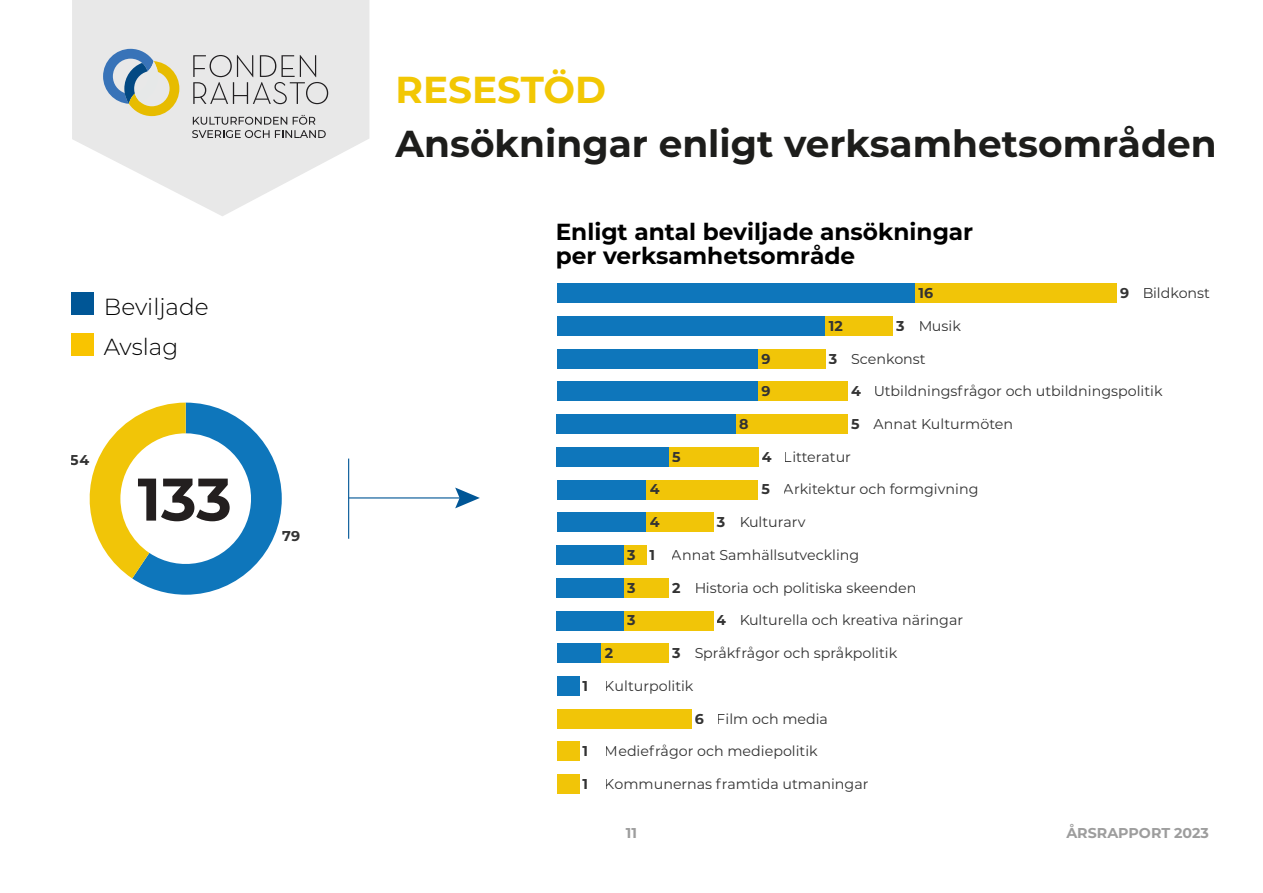
<style>
.page{position:relative;width:1263px;height:893px;background:#fff}
.page>*{position:absolute;margin:0;border:0;box-sizing:border-box;transform-origin:0 0}
.t1{font:700 60px "Montserrat";color:#231f1f}
.Mid_title_25{font:700 37.5px "Montserrat";color:#1d1d1b}
.Mid_title_25-2{font:700 37.5px "Montserrat";color:#f2c704}
.t2{font:700 23.25px/24px "Montserrat";color:#000}
.t3{font:300 23.25px/40px "Montserrat";color:#000}
.t4{font:14.25px "Montserrat";color:#333}
.t5{font:700 14.25px "Montserrat";color:#333}
.t6{font:700 14.25px "Montserrat";color:#9d9d9d}
</style>
<div class="page">
<svg style="left:72px;top:0;width:297px;height:216px;fill:#e8e8e8"></svg>
<svg style="left:193px;top:55px;width:135px;height:49px"></svg>
<svg style="left:103px;top:49px;width:76px;height:67px"></svg>
<svg style="left:192px;top:115px;width:134px;height:23px"></svg>
<div style="left:71px;top:292px;width:23px;height:23px;background:#005696"></div>
<div style="left:71px;top:333px;width:23px;height:23px;background:#f9c400"></div>
<svg style="left:89px;top:403px;width:193px;height:192px"></svg>
<hr style="left:348px;top:459px;width:1px;height:80px;background:#005696">
<hr style="left:349px;top:497px;width:114px;height:1px;background:#005696">
<svg style="left:455px;top:488px;width:25px;height:20px"></svg>
<div style="left:557px;top:284px;width:358px;height:19px;background:#0e76bb"></div>
<div style="left:915px;top:284px;width:202px;height:19px;background:#f1c508"></div>
<div style="left:557px;top:316px;width:269px;height:20px;background:#0e76bb"></div>
<div style="left:826px;top:316px;width:67px;height:20px;background:#f1c508"></div>
<div style="left:557px;top:349px;width:201px;height:19px;background:#0e76bb"></div>
<div style="left:758px;top:349px;width:68px;height:19px;background:#f1c508"></div>
<div style="left:557px;top:382px;width:201px;height:19px;background:#0e76bb"></div>
<div style="left:758px;top:382px;width:90px;height:19px;background:#f1c508"></div>
<div style="left:557px;top:414px;width:179px;height:20px;background:#0e76bb"></div>
<div style="left:736px;top:414px;width:112px;height:20px;background:#f1c508"></div>
<div style="left:557px;top:447px;width:112px;height:19px;background:#0e76bb"></div>
<div style="left:669px;top:447px;width:89px;height:19px;background:#f1c508"></div>
<div style="left:557px;top:480px;width:89px;height:19px;background:#0e76bb"></div>
<div style="left:646px;top:480px;width:112px;height:19px;background:#f1c508"></div>
<div style="left:557px;top:513px;width:89px;height:19px;background:#0e76bb"></div>
<div style="left:646px;top:513px;width:68px;height:19px;background:#f1c508"></div>
<div style="left:557px;top:545px;width:67px;height:20px;background:#0e76bb"></div>
<div style="left:624px;top:545px;width:22px;height:20px;background:#f1c508"></div>
<div style="left:557px;top:578px;width:67px;height:19px;background:#0e76bb"></div>
<div style="left:624px;top:578px;width:45px;height:19px;background:#f1c508"></div>
<div style="left:557px;top:611px;width:67px;height:19px;background:#0e76bb"></div>
<div style="left:624px;top:611px;width:90px;height:19px;background:#f1c508"></div>
<div style="left:557px;top:644px;width:45px;height:19px;background:#0e76bb"></div>
<div style="left:602px;top:644px;width:67px;height:19px;background:#f1c508"></div>
<div style="left:557px;top:676px;width:22px;height:20px;background:#0e76bb"></div>
<div style="left:557px;top:709px;width:134px;height:19px;background:#f1c508"></div>
<div style="left:557px;top:742px;width:22px;height:19px;background:#f1c508"></div>
<div style="left:557px;top:774px;width:22px;height:20px;background:#f1c508"></div>
<hr style="left:557px;top:793px;width:672px;height:1px;background:#333">
<hr style="left:557px;top:284px;width:1px;height:510px;background:#333">
<p class="t3" style="left:104px;top:286px;width:106px">Beviljade<br>Avslag</p>
<p class="t5" style="left:71px;top:450px;width:20px">54</p>
<p class="t1" style="left:138px;top:456px;width:96px">133</p>
<p class="t5" style="left:282px;top:526px;width:19px">79</p>
<p class="Mid_title_25-2" style="left:395px;top:63px;width:212px">RESESTÖD</p>
<p class="Mid_title_25" style="left:395px;top:117px;width:823px">Ansökningar enligt verksamhetsområden</p>
<p class="t2" style="left:556px;top:218px;width:419px">Enligt antal beviljade ansökningar per verksamhetsområde</p>
<p class="t5" style="left:918px;top:283px;width:16px">16</p>
<p class="t5" style="left:1120px;top:283px;width:11px">9</p>
<p class="t4" style="left:1142px;top:283px;width:69px">Bildkonst</p>
<p class="t5" style="left:582px;top:675px;width:7px">1</p>
<p class="t5" style="left:582px;top:741px;width:7px">1</p>
<p class="t5" style="left:582px;top:774px;width:7px">1</p>
<p class="t5" style="left:739px;top:414px;width:11px">8</p>
<p class="t5" style="left:762px;top:348px;width:11px">9</p>
<p class="t5" style="left:762px;top:381px;width:11px">9</p>
<p class="t5" style="left:829px;top:315px;width:15px">12</p>
<p class="t5" style="left:829px;top:348px;width:10px">3</p>
<p class="t4" style="left:918px;top:316px;width:44px">Musik</p>
<p class="t4" style="left:851px;top:349px;width:76px">Scenkonst</p>
<p class="t4" style="left:873px;top:381px;width:291px">Utbildningsfrågor och utbildningspolitik</p>
<p class="t4" style="left:873px;top:414px;width:141px">Annat Kulturmöten</p>
<p class="t5" style="left:896px;top:315px;width:10px">3</p>
<p class="t5" style="left:851px;top:381px;width:11px">4</p>
<p class="t5" style="left:851px;top:414px;width:10px">5</p>
<p class="t4" style="left:784px;top:447px;width:69px">Litteratur</p>
<p class="t4" style="left:784px;top:480px;width:196px">Arkitektur och formgivning</p>
<p class="t4" style="left:739px;top:512px;width:68px">Kulturarv</p>
<p class="t4" style="left:672px;top:545px;width:189px">Annat Samhällsutveckling</p>
<p class="t4" style="left:694px;top:578px;width:224px">Historia och politiska skeenden</p>
<p class="t4" style="left:739px;top:610px;width:225px">Kulturella och kreativa näringar</p>
<p class="t4" style="left:694px;top:643px;width:204px">Språkfrågor och språkpolitik</p>
<p class="t4" style="left:605px;top:676px;width:90px">Kulturpolitik</p>
<p class="t4" style="left:717px;top:709px;width:113px">Film och media</p>
<p class="t4" style="left:605px;top:741px;width:214px">Mediefrågor och mediepolitik</p>
<p class="t4" style="left:605px;top:774px;width:265px">Kommunernas framtida utmaningar</p>
<p class="t5" style="left:672px;top:446px;width:10px">5</p>
<p class="t5" style="left:762px;top:446px;width:11px">4</p>
<p class="t5" style="left:762px;top:479px;width:10px">5</p>
<p class="t5" style="left:650px;top:479px;width:11px">4</p>
<p class="t5" style="left:650px;top:512px;width:11px">4</p>
<p class="t5" style="left:717px;top:512px;width:10px">3</p>
<p class="t5" style="left:627px;top:545px;width:10px">3</p>
<p class="t5" style="left:627px;top:577px;width:10px">3</p>
<p class="t5" style="left:627px;top:610px;width:10px">3</p>
<p class="t5" style="left:650px;top:545px;width:7px">1</p>
<p class="t5" style="left:672px;top:577px;width:10px">2</p>
<p class="t5" style="left:717px;top:610px;width:11px">4</p>
<p class="t5" style="left:605px;top:643px;width:10px">2</p>
<p class="t5" style="left:672px;top:643px;width:10px">3</p>
<p class="t5" style="left:694px;top:708px;width:11px">6</p>
<p class="t6" style="left:626px;top:823px;width:13px">11</p>
<p class="t6" style="left:1066px;top:823px;width:144px">ÅRSRAPPORT 2023</p>
</div>
